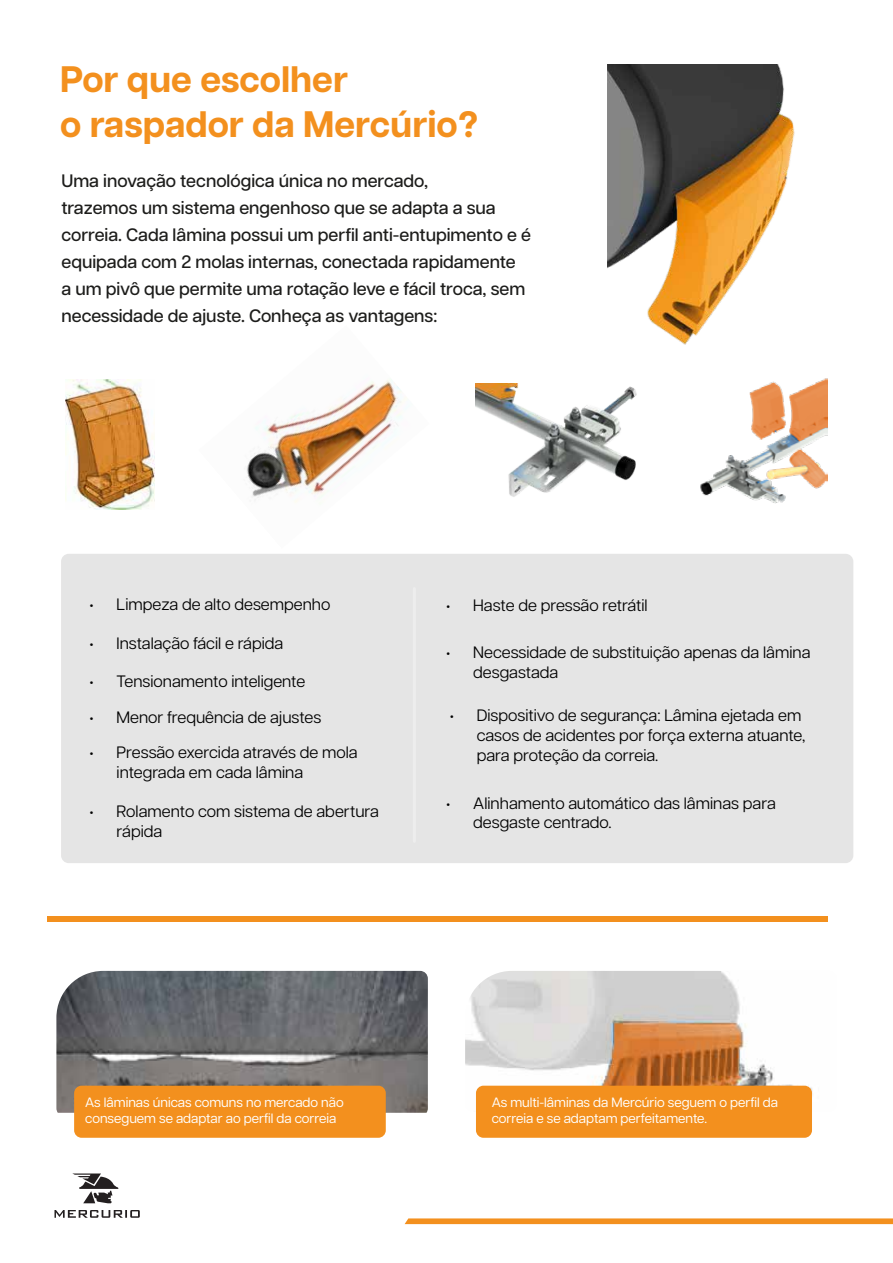
<style>
.page{position:relative;width:893px;height:1263px;background:#fff}
.page>*{position:absolute;margin:0;border:0;box-sizing:border-box;transform-origin:0 0}
.t1{font:700 36.75px/44.1px "Articulat CF";color:#f3901e}
.t2{font:500 18px/27px "Articulat CF";color:#1d1d1b}
.t3{font:16.5px/19.8px "Articulat CF";color:#010101}
.t4{font:13.5px/16.2px "Articulat CF";color:#fff}
</style>
<div class="page">
<img style="left:66px;top:379px;width:89px;height:130px">
<img style="left:475px;top:384px;width:162px;height:113px">
<img style="left:700px;top:378px;width:127px;height:126px">
<img style="left:608px;top:65px;width:187px;height:280px">
<img style="left:246px;top:379px;width:156px;height:124px">
<img style="left:56px;top:971px;width:372px;height:142px">
<img style="left:465px;top:971px;width:348px;height:124px">
<div style="left:476px;top:1086px;width:336px;height:52px;background:#f3901e;border-radius:7px"></div>
<div style="left:74px;top:1086px;width:312px;height:52px;background:#f3901e;border-radius:7px"></div>
<div style="left:48px;top:916px;width:780px;height:6px;background:#f3901e"></div>
<svg style="left:405px;top:1218px;width:488px;height:6px;background:#f3982f"></svg>
<svg style="left:72px;top:1173px;width:46px;height:30px"></svg>
<svg style="left:55px;top:1210px;width:85px;height:8px"></svg>
<div style="left:61px;top:554px;width:792px;height:309px;background:#e5e5e5;border-radius:8px"></div>
<hr style="left:413px;top:589px;width:3px;height:252px;background:#fff">
<h1 class="t1" style="left:60px;top:57px;width:420px">Por que escolher<br>o raspador da Mercúrio?</h1>
<p class="t2" style="left:61px;top:166px;width:471px">Uma inovação tecnológica única no mercado,<br>trazemos um sistema engenhoso que se adapta a sua correia. Cada lâmina possui um perfil anti-entupimento e é equipada com 2 molas internas, conectada rapidamente<br>a um pivô que permite uma rotação leve e fácil troca, sem necessidade de ajuste. Conheça as vantagens:</p>
<p class="t3" style="left:90px;top:594px;width:242px">• Limpeza de alto desempenho</p>
<p class="t3" style="left:90px;top:632px;width:195px">• Instalação fácil e rápida</p>
<p class="t3" style="left:90px;top:670px;width:217px">• Tensionamento inteligente</p>
<p class="t3" style="left:90px;top:706px;width:233px">• Menor frequência de ajustes</p>
<p class="t3" style="left:117px;top:741px;width:243px;text-indent:-27px">• Pressão exercida através de mola integrada em cada lâmina</p>
<p class="t3" style="left:117px;top:800px;width:264px;text-indent:-27px">• Rolamento com sistema de abertura rápida</p>
<p class="t3" style="left:446px;top:594px;width:203px">• Haste de pressão retrátil</p>
<p class="t3" style="left:473px;top:641px;width:339px;text-indent:-27px">• Necessidade de substituição apenas da lâmina desgastada</p>
<p class="t3" style="left:477px;top:704px;width:330px;text-indent:-27px">• Dispositivo de segurança: Lâmina ejetada em casos de acidentes por força externa atuante, para proteção da correia.</p>
<p class="t3" style="left:473px;top:792px;width:304px;text-indent:-27px">• Alinhamento automático das lâminas para desgaste centrado.</p>
<p class="t4" style="left:85px;top:1093px;width:260px">As lâminas únicas comuns no mercado não conseguem se adaptar ao perfil da correia</p>
<p class="t4" style="left:492px;top:1093px;width:288px">As multi-lâminas da Mercúrio seguem o perfil da correia e se adaptam perfeitamente.</p>
</div>
